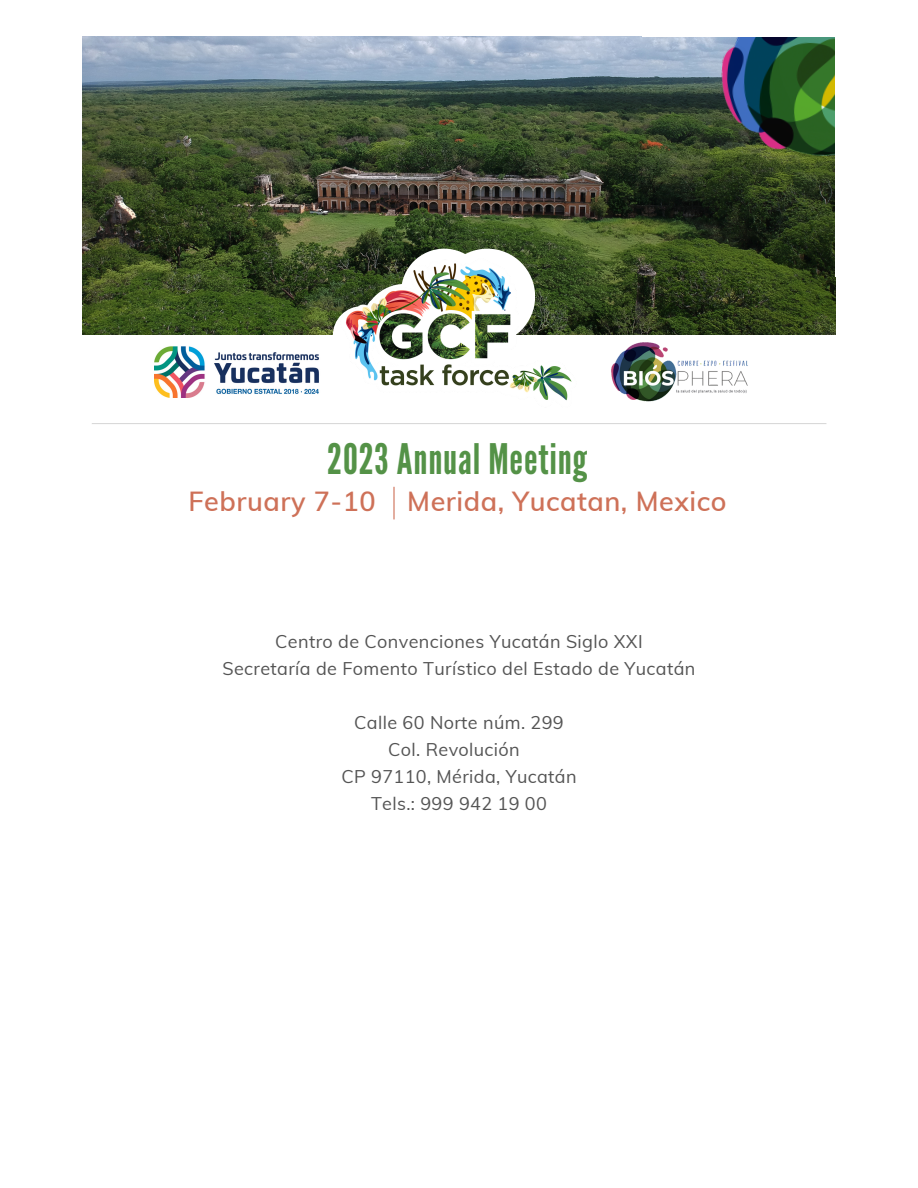
<style>
.page{position:relative;width:918px;height:1188px;background:#fff}
.page>*{position:absolute;margin:0;border:0;box-sizing:border-box;transform-origin:0 0}
.t1{font:42px "League Gothic";letter-spacing:.02em;color:#549247}
.t2{font:600 27px "Muli";letter-spacing:.02em;color:#ce7158}
.t3{font:18px/27px "Muli";letter-spacing:.02em;color:#545454;text-align:center}
</style>
<div class="page">
<hr style="left:92px;top:423px;width:734px;height:1px;background:#d9d9d9">
<img style="left:83px;top:37px;width:752px;height:298px">
<img style="left:629px;top:36px;width:17px;height:159px">
<img style="left:646px;top:37px;width:189px;height:163px">
<div style="left:643px;top:0;width:275px;height:37px;background:#fff"></div>
<hr style="left:393px;top:487px;width:2px;height:32px;background:#ce7158">
<img style="left:322px;top:239px;width:274px;height:162px">
<img style="left:611px;top:342px;width:137px;height:60px">
<img style="left:155px;top:341px;width:193px;height:56px">
<h1 class="t1" style="left:327px;top:435px;width:262px">2023 Annual Meeting</h1>
<h2 class="t2" style="left:188px;top:484px;width:540px">February 7-10 Merida, Yucatan, Mexico</h2>
<p class="t3" style="left:223px;top:628px;width:474px">Centro de Convenciones Yucatán Siglo XXI<br>Secretaría de Fomento Turístico del Estado de Yucatán</p>
<p class="t3" style="left:341px;top:709px;width:237px">Calle 60 Norte núm. 299<br>Col. Revolución<br>CP 97110, Mérida, Yucatán<br>Tels.: 999 942 19 00</p>
</div>
